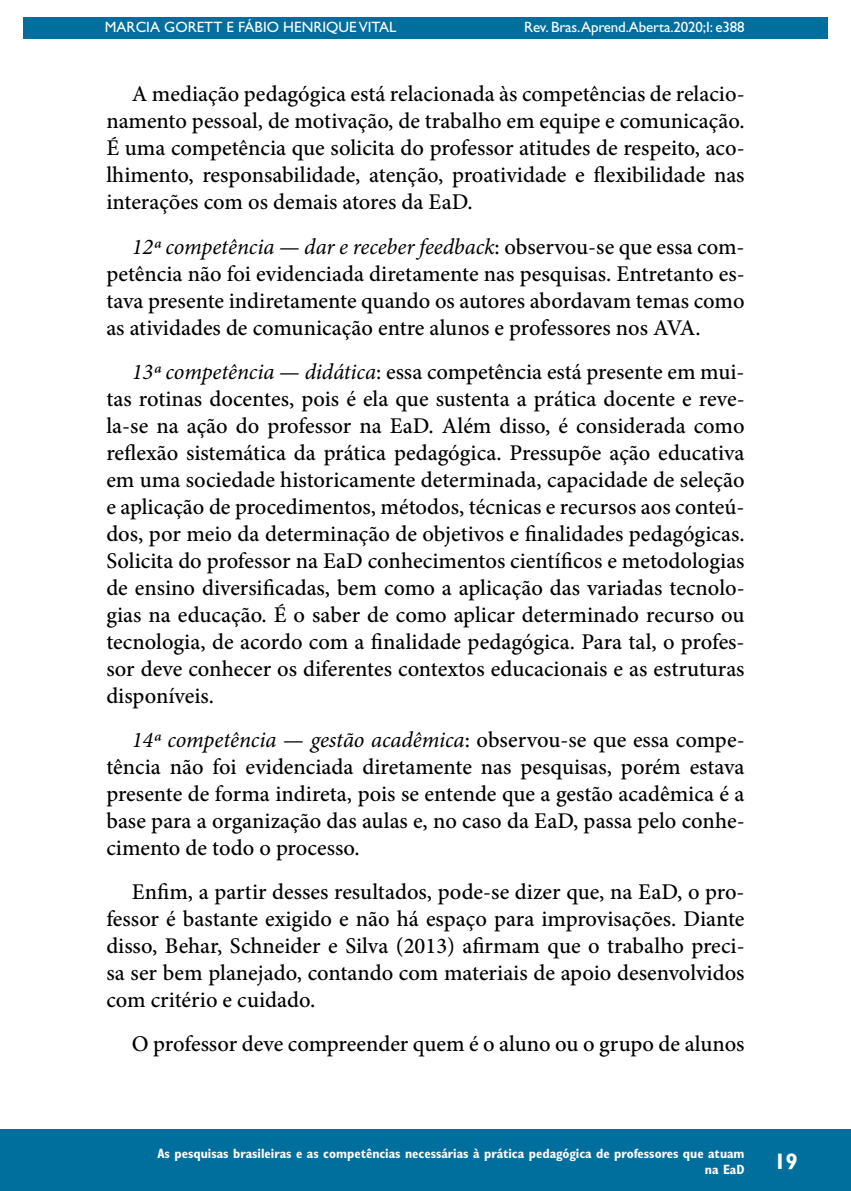
<style>
.page{position:relative;width:851px;height:1191px;background:#fff}
.page>*{position:absolute;margin:0;border:0;box-sizing:border-box;transform-origin:0 0}
.t1{font:500 22.5px/27px "Minion Pro";color:#000;text-align:justify}
.t2{font:700 condensed 22.5px "Gill Sans";color:#fff}
.t3{font:15px "Gill Sans Std";color:#fff}
.t4{font:700 condensed 13.5px/16.2px "Gill Sans";color:#fff;text-align:right}
.s1{font-weight:400;font-style:italic}
</style>
<div class="page">
<hr style="left:104px;top:0;width:1px;height:467px;background:#006f9e">
<div style="left:23px;top:17px;width:804px;height:21px;background:#006f9e"></div>
<div style="left:0;top:1129px;width:850px;height:62px;background:#006f9e"></div>
<p class="t3" style="left:105px;top:18px;width:293px">MARCIA GORETT E FÁBIO HENRIQUE VITAL</p>
<p class="t3" style="left:524px;top:18px;width:222px">Rev. Bras.Aprend.Aberta.2020;I: e388</p>
<p class="t1" style="left:106px;top:81px;width:639px;text-indent:26px">A mediação pedagógica está relacionada às competências de relacio&shy;namento pessoal, de motivação, de trabalho em equipe e comunicação.<br>É uma competência que solicita do professor atitudes de respeito, aco&shy;lhimento, responsabilidade, atenção, proatividade e flexibilidade nas interações com os demais atores da EaD.</p>
<p class="t1" style="left:106px;top:233px;width:639px;text-indent:26px"><span class="s1">12ª competência</span> — <span class="s1">dar e receber feedback</span>: observou-se que essa com&shy;petência não foi evidenciada diretamente nas pesquisas. Entretanto es&shy;tava presente indiretamente quando os autores abordavam temas como as atividades de comunicação entre alunos e professores nos AVA.</p>
<p class="t1" style="left:106px;top:358px;width:639px;text-indent:26px"><span class="s1">13ª competência</span> — <span class="s1">didática</span>: essa competência está presente em mui&shy;tas rotinas docentes, pois é ela que sustenta a prática docente e reve&shy;la-se na ação do professor na EaD. Além disso, é considerada como reflexão sistemática da prática pedagógica. Pressupõe ação educativa em uma sociedade historicamente determinada, capacidade de seleção e aplicação de procedimentos, métodos, técnicas e recursos aos conteú&shy;dos, por meio da determinação de objetivos e finalidades pedagógicas.<br>Solicita do professor na EaD conhecimentos científicos e metodologias de ensino diversificadas, bem como a aplicação das variadas tecnolo&shy;gias na educação. É o saber de como aplicar determinado recurso ou tecnologia, de acordo com a finalidade pedagógica. Para tal, o profes&shy;sor deve conhecer os diferentes contextos educacionais e as estruturas disponíveis.</p>
<p class="t1" style="left:106px;top:726px;width:639px;text-indent:26px"><span class="s1">14ª competência</span> — <span class="s1">gestão acadêmica</span>: observou-se que essa compe&shy;tência não foi evidenciada diretamente nas pesquisas, porém estava presente de forma indireta, pois se entende que a gestão acadêmica é a base para a organização das aulas e, no caso da EaD, passa pelo conhe&shy;cimento de todo o processo.</p>
<p class="t1" style="left:106px;top:878px;width:639px;text-indent:26px">Enfim, a partir desses resultados, pode-se dizer que, na EaD, o pro&shy;fessor é bastante exigido e não há espaço para improvisações. Diante disso, Behar, Schneider e Silva (2013) afirmam que o trabalho preci&shy;sa ser bem planejado, contando com materiais de apoio desenvolvidos com critério e cuidado.</p>
<p class="t1" style="left:132px;top:1030px;width:614px">O professor deve compreender quem é o aluno ou o grupo de alunos</p>
<p class="t4" style="left:157px;top:1145px;width:588px">As pesquisas brasileiras e as competências necessárias à prática pedagógica de professores que atuam na EaD</p>
<p class="t2" style="left:774px;top:1148px;width:25px">19</p>
</div>
